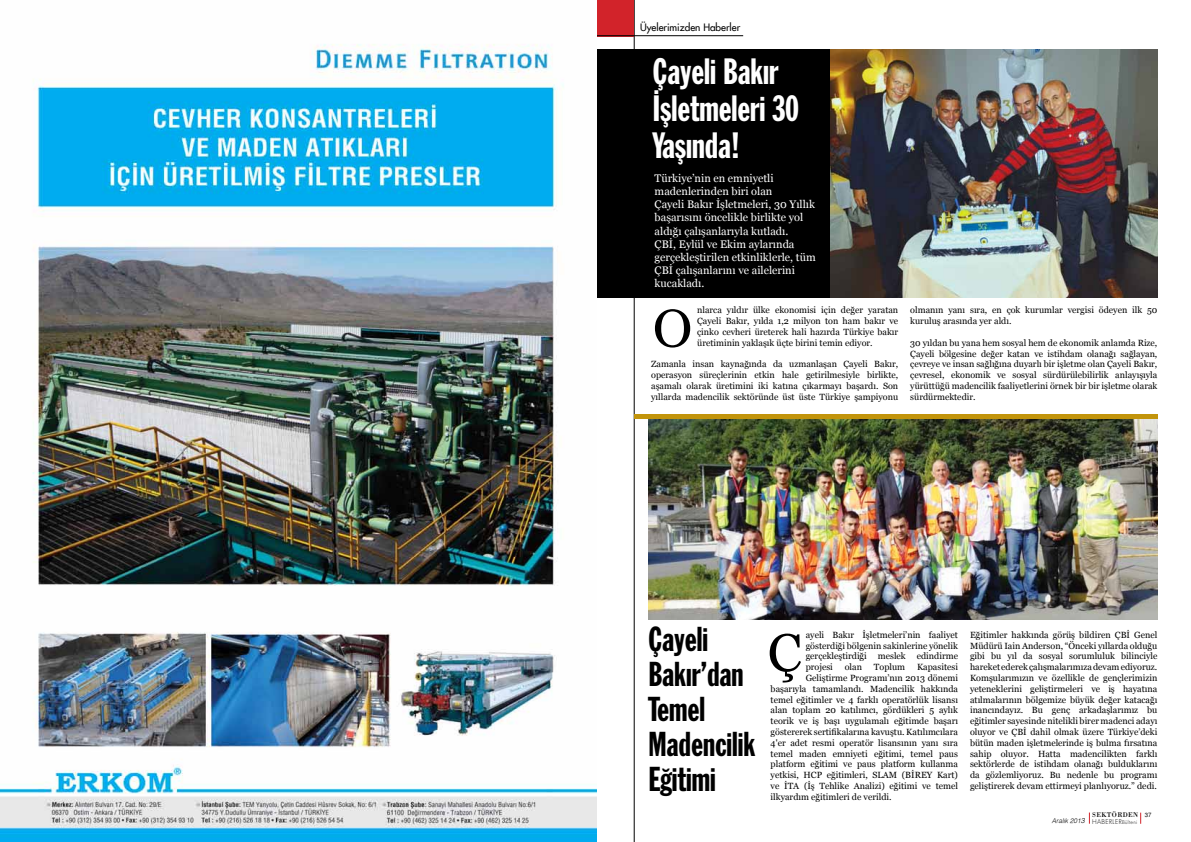
<style>
.page{position:relative;width:1191px;height:842px;background:#fff}
.page>*{position:absolute;margin:0;border:0;box-sizing:border-box;transform-origin:0 0}
.t1{font:52.9px "Georgia";color:#000}
.t2{font:36px/37px "Franklin Gothic Std Extra Cond";color:#fff}
.t3{font:34px/35px "Franklin Gothic Std Extra Cond";color:#000}
.t4{font:11px/13.2px "Georgia";color:#fff}
.t5{font:500 10px "Futura Std";color:#000}
.t6{font:9px/10.8px "Georgia";color:#000;text-align:justify}
.t7{font:7px "Bodoni Std";letter-spacing:.055em;color:#000}
.t8{font:italic 6.5px "Helvetica T Light";color:#000}
.t9{font:6px "Helvetica Normal Tr";color:#000}
.s1{font-size:7px}
</style>
<div class="page">
<svg style="left:1089px;top:812px;width:1px;height:12px"></svg>
<hr style="left:634px;top:0;width:1px;height:842px;background:#000">
<img style="left:829px;top:49px;width:328px;height:249px">
<img style="left:649px;top:419px;width:508px;height:201px">
<div style="left:584px;top:49px;width:245px;height:249px;background:#000"></div>
<div style="left:585px;top:0;width:49px;height:36px;background:#d2232a"></div>
<hr style="left:585px;top:36px;width:158px;height:1px;background:#000">
<hr style="left:634px;top:415px;width:523px;height:4px;background:#c2940b">
<img style="left:0;top:0;width:596px;height:842px">
<p class="t5" style="left:640px;top:21px;width:102px">Üyelerimizden Haberler</p>
<h2 class="t2" style="left:653px;top:54px;width:148px">Çayeli Bakır<br>İşletmeleri 30<br>Yaşında!</h2>
<p class="t4" style="left:654px;top:171px;width:163px">Türkiye’nin en emniyetli madenlerinden biri olan<br>Çayeli Bakır İşletmeleri, 30 Yıllık başarısını öncelikle birlikte yol aldığı çalışanlarıyla kutladı.<br>ÇBİ, Eylül ve Ekim aylarında gerçekleştirilen etkinliklerle, tüm<br>ÇBİ çalışanlarını ve ailelerini kucakladı.</p>
<p class="t6" style="left:697px;top:305px;width:203px">nlarca yıldır ülke ekonomisi için değer yaratan Çayeli Bakır, yılda 1,2 milyon ton ham bakır ve çinko cevheri üreterek hali hazırda Türkiye bakır üretiminin yaklaşık üçte birini temin ediyor.</p>
<p class="t6" style="left:651px;top:359px;width:249px">Zamanla insan kaynağında da uzmanlaşan Çayeli Bakır, operasyon süreçlerinin etkin hale getirilmesiyle birlikte, aşamalı olarak üretimini iki katına çıkarmayı başardı. Son yıllarda madencilik sektöründe üst üste Türkiye şampiyonu</p>
<h1 class="t1" style="left:653px;top:298px;width:41px">O</h1>
<p class="t6" style="left:910px;top:305px;width:248px">olmanın yanı sıra, en çok kurumlar vergisi ödeyen ilk 50 kuruluş arasında yer aldı.</p>
<p class="t6" style="left:910px;top:337px;width:249px">30 yıldan bu yana hem sosyal hem de ekonomik anlamda Rize, Çayeli bölgesine değer katan ve istihdam olanağı sağlayan, çevreye ve insan sağlığına duyarlı bir işletme olan Çayeli Bakır, çevresel, ekonomik ve sosyal sürdürülebilirlik anlayışıyla yürüttüğü madencilik faaliyetlerini örnek bir bir işletme olarak sürdürmektedir.</p>
<h3 class="t3" style="left:648px;top:622px;width:109px">Çayeli<br>Bakır’dan<br>Temel<br>Madencilik<br>Eğitimi</h3>
<p class="t6" style="left:805px;top:629px;width:154px">ayeli Bakır İşletmeleri’nin faaliyet gösterdiği bölgenin sakinlerine yönelik gerçekleştirdiği meslek edindirme projesi</p>
<h1 class="t1" style="left:767px;top:622px;width:35px">Ç</h1>
<p class="t6" style="left:844px;top:662px;width:19px">olan</p>
<p class="t6" style="left:874px;top:662px;width:33px">Toplum</p>
<p class="t6" style="left:917px;top:662px;width:42px">Kapasitesi</p>
<p class="t6" style="left:805px;top:672px;width:154px">Geliştirme Programı’nın 2013 dönemi</p>
<p class="t6" style="left:770px;top:683px;width:189px">başarıyla tamamlandı. Madencilik hakkında</p>
<p class="t6" style="left:770px;top:694px;width:189px">temel eğitimler ve 4 farklı operatörlük lisansı</p>
<p class="t6" style="left:770px;top:705px;width:189px">alan toplam 20 katılımcı, gördükleri 5 aylık</p>
<p class="t6" style="left:770px;top:716px;width:189px">teorik ve iş başı uygulamalı eğitimde başarı</p>
<p class="t6" style="left:770px;top:726px;width:189px">göstererek sertifikalarına kavuştu. Katılımcılara</p>
<p class="t6" style="left:770px;top:737px;width:189px">4'er adet resmi operatör lisansının yanı sıra</p>
<p class="t6" style="left:770px;top:748px;width:189px">temel maden emniyeti eğitimi, temel paus</p>
<p class="t6" style="left:770px;top:759px;width:189px">platform eğitimi ve paus platform kullanma</p>
<p class="t6" style="left:770px;top:770px;width:189px">yetkisi, HCP eğitimleri, SLAM (BİREY Kart)</p>
<p class="t6" style="left:770px;top:780px;width:189px">ve İTA (İş Tehlike Analizi) eğitimi ve temel</p>
<p class="t6" style="left:770px;top:791px;width:122px">ilkyardım eğitimleri de verildi.</p>
<p class="t6" style="left:970px;top:629px;width:189px">Eğitimler hakkında görüş bildiren ÇBİ Genel Müdürü Iain Anderson, “Önceki yıllarda olduğu gibi bu yıl da sosyal sorumluluk bilinciyle hareket ederek çalışmalarımıza devam ediyoruz.<br>Komşularımızın ve özellikle de gençlerimizin yeteneklerini geliştirmeleri ve iş hayatına atılmalarının bölgemize büyük değer katacağı inancındayız. Bu genç arkadaşlarımız bu eğitimler sayesinde nitelikli birer madenci adayı oluyor ve ÇBİ dahil olmak üzere Türkiye’deki bütün maden işletmelerinde iş bulma fırsatına sahip oluyor. Hatta madencilikten farklı sektörlerde de istihdam olanağı bulduklarını da gözlemliyoruz. Bu nedenle bu programı geliştirerek devam ettirmeyi planlıyoruz.” dedi.</p>
<p class="t7" style="left:1092px;top:811px;width:48px">SEKTÖRDEN</p>
<p class="t8" style="left:1052px;top:816px;width:87px">Aralık 201<span class="s1">3</span> <sub>HABERLER</sub><sub>Bülteni</sub></p>
<p class="t9" style="left:1144px;top:811px;width:8px">37</p>
</div>
